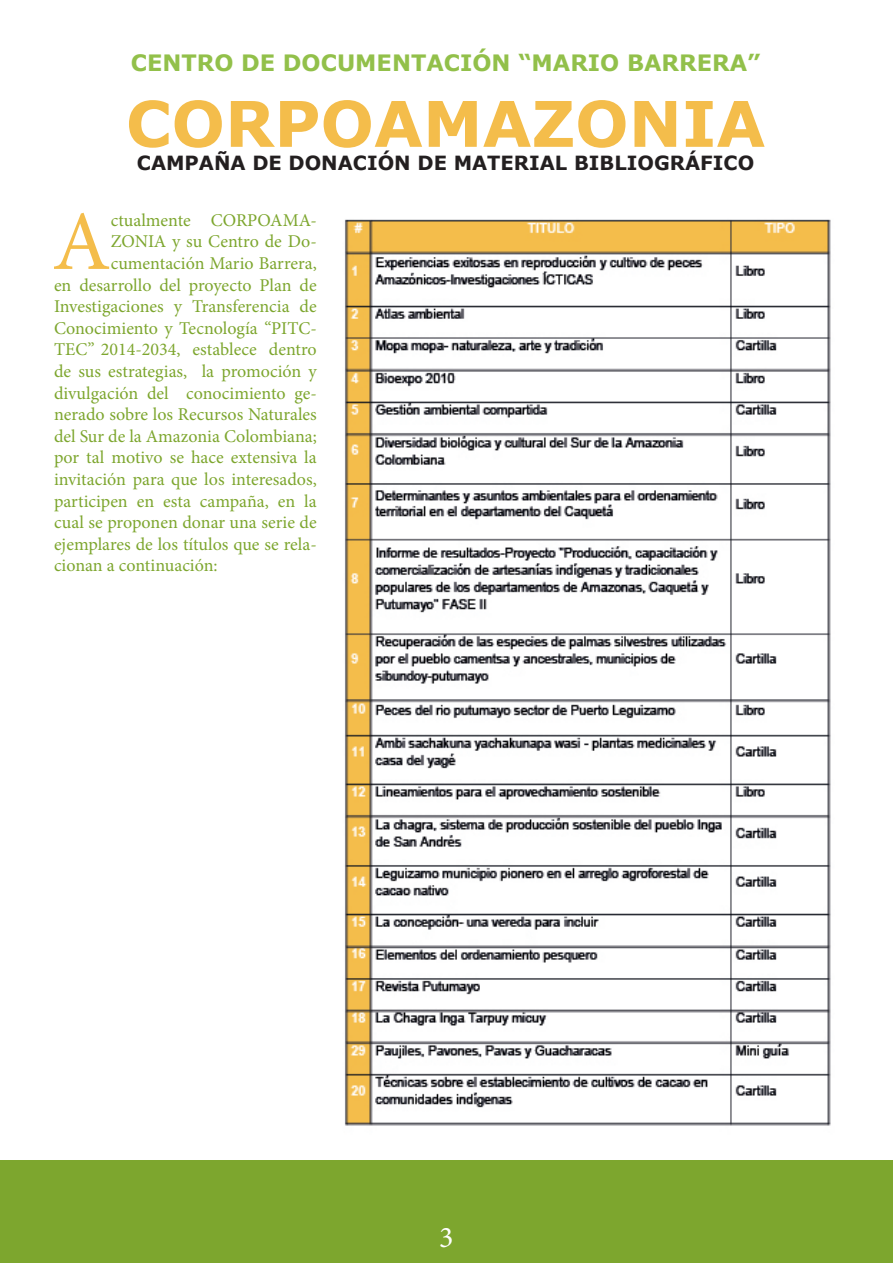
<style>
.page{position:relative;width:893px;height:1263px;background:#fff}
.page>*{position:absolute;margin:0;border:0;box-sizing:border-box;transform-origin:0 0}
.t1{font:84.45px "Minion Pro";color:#f4bd4b}
.t2{font:700 63px "Verdana";color:#f4bd4b}
.t3{font:30px "Minion Pro";color:#fff}
.t4{font:700 22.5px "Verdana";color:#92c04a}
.t5{font:700 19.5px "Verdana";color:#231f20}
.t6{font:18px "Minion Pro";color:#7da62e}
</style>
<div class="page">
<img style="left:344px;top:219px;width:487px;height:907px">
<div style="left:0;top:1161px;width:893px;height:102px;background:#7da62e"></div>
<p class="t4" style="left:131px;top:47px;width:631px">CENTRO DE DOCUMENTACIÓN “MARIO BARRERA”</p>
<p class="t2" style="left:126px;top:79px;width:641px">CORPOAMAZONIA</p>
<p class="t5" style="left:137px;top:149px;width:619px">CAMPAÑA DE DONACIÓN DE MATERIAL BIBLIOGRÁFICO</p>
<p class="t1" style="left:52px;top:185px;width:60px">A</p>
<p class="t6" style="left:111px;top:208px;width:208px">ctualmente CORPOAMA-</p>
<p class="t6" style="left:111px;top:229px;width:208px">ZONIA y su Centro de Do-</p>
<p class="t6" style="left:111px;top:251px;width:208px">cumentación Mario Barrera,</p>
<p class="t6" style="left:54px;top:273px;width:264px">en desarrollo del proyecto Plan de</p>
<p class="t6" style="left:54px;top:294px;width:264px">Investigaciones y Transferencia de</p>
<p class="t6" style="left:54px;top:316px;width:264px">Conocimiento y Tecnología “PITC-</p>
<p class="t6" style="left:54px;top:337px;width:264px">TEC” 2014-2034, establece dentro</p>
<p class="t6" style="left:54px;top:359px;width:264px">de sus estrategias, la promoción y</p>
<p class="t6" style="left:54px;top:381px;width:264px">divulgación del conocimiento ge-</p>
<p class="t6" style="left:54px;top:402px;width:264px">nerado sobre los Recursos Naturales</p>
<p class="t6" style="left:54px;top:424px;width:264px">del Sur de la Amazonia Colombiana;</p>
<p class="t6" style="left:54px;top:445px;width:264px">por tal motivo se hace extensiva la</p>
<p class="t6" style="left:54px;top:467px;width:264px">invitación para que los interesados,</p>
<p class="t6" style="left:54px;top:489px;width:264px">participen en esta campaña, en la</p>
<p class="t6" style="left:54px;top:510px;width:264px">cual se proponen donar una serie de</p>
<p class="t6" style="left:54px;top:532px;width:264px">ejemplares de los títulos que se rela-</p>
<p class="t6" style="left:54px;top:553px;width:165px">cionan a continuación:</p>
<p class="t3" style="left:439px;top:1217px;width:16px">3</p>
</div>
